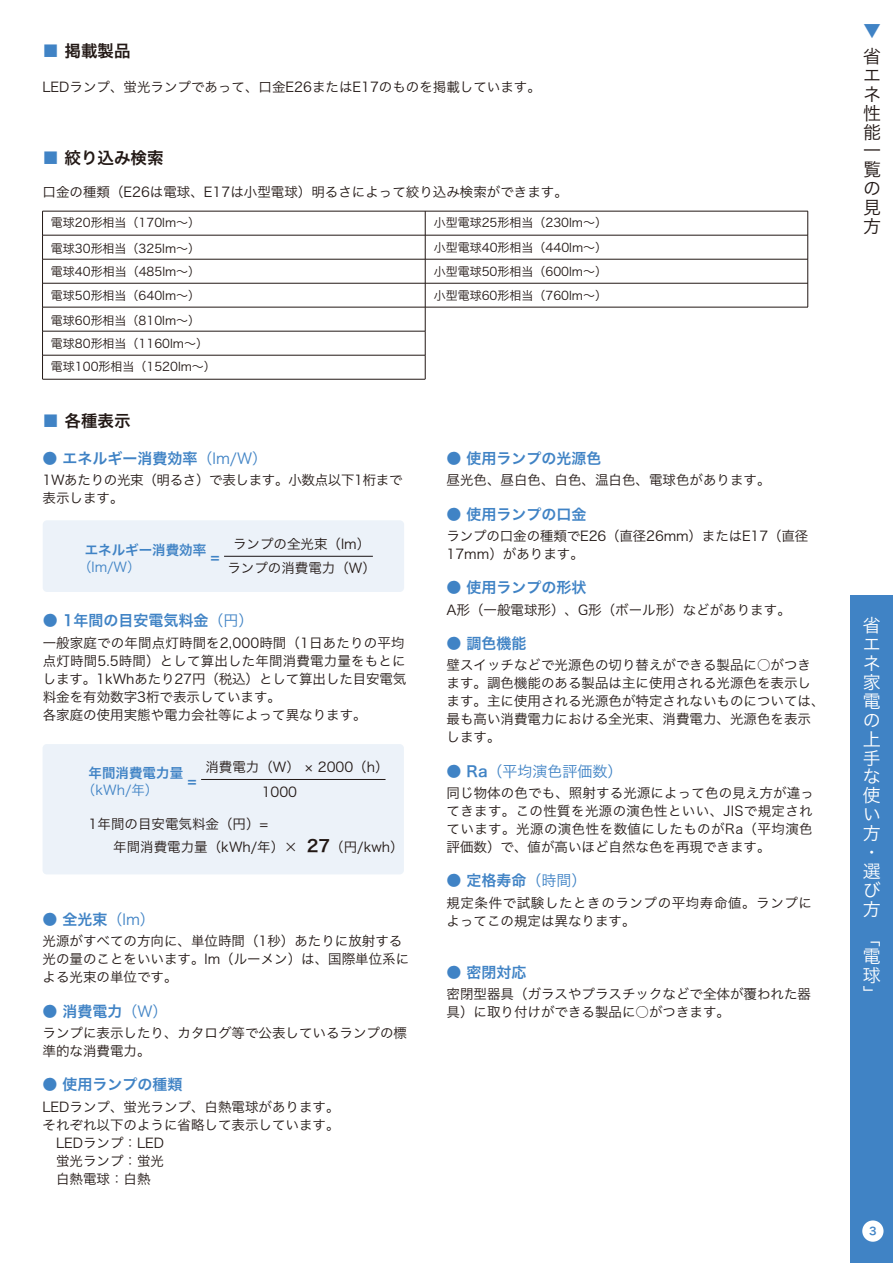
<style>
.page{position:relative;width:893px;height:1263px;background:#fff}
.page>*{position:absolute;margin:0;border:0;box-sizing:border-box;transform-origin:0 0}
.t1{font:18px/18.9px "Hira Kaku Pro W3";color:#fff}
.t2{font:18px/18.9px "Hira Kaku Pro W3";color:#221815;text-align:justify}
.t3{font:18px "Hira Kaku Pro W3";color:#4083c5}
.t4{font:16.5px "Hira Kaku Pro W6";color:#221815}
.t5{font:15px "Hira Kaku Pro W6";color:#4083c5}
.t6{font:15px "Hira Kaku Pro W3";color:#4083c5}
.t7{font:13.5px/18px "Hira Kaku Pro W3";color:#221815}
.t8{font:13.5px/18px "Hira Kaku Pro W3";letter-spacing:.045em;color:#221815}
.t9{font:13.5px/18px "Hira Kaku Pro W3";letter-spacing:-.025em;color:#221815}
.t10{font:13.5px "Hira Kaku Pro W6";color:#4083c5}
.t11{font:13.5px "Hira Kaku Pro W3";color:#4083c5}
.t12{font:12px/23.2px "Hira Kaku Pro W3";color:#221815}
.t13{font:10.5px "Hira Kaku Pro W6";color:#4083c5}
.s1{color:#4083c5}
.s2{font-family:"Hira Kaku Pro W3"}
.s3{font-family:"Koz Go Pr 6 N"}
.s4{font-family:"Hira Kaku Pro W6";font-size:16.5px}
.s5{font-family:"Hira Kaku Pro W6"}
</style>
<div class="page">
<hr style="left:43px;top:211px;width:765px;height:1px;background:#221815">
<hr style="left:43px;top:235px;width:765px;height:1px;background:#221815">
<hr style="left:43px;top:259px;width:382px;height:1px;background:#221815">
<hr style="left:425px;top:259px;width:383px;height:1px;background:#221815">
<hr style="left:43px;top:283px;width:382px;height:1px;background:#221815">
<hr style="left:425px;top:283px;width:383px;height:1px;background:#221815">
<hr style="left:43px;top:307px;width:382px;height:1px;background:#221815">
<svg style="left:807px;top:211px;width:1px;height:96px"></svg>
<hr style="left:425px;top:307px;width:383px;height:1px;background:#221815">
<hr style="left:43px;top:331px;width:382px;height:1px;background:#221815">
<hr style="left:43px;top:355px;width:382px;height:1px;background:#221815">
<svg style="left:42px;top:211px;width:1px;height:168px"></svg>
<svg style="left:425px;top:211px;width:1px;height:168px"></svg>
<hr style="left:43px;top:379px;width:382px;height:1px;background:#221815">
<div style="left:43px;top:520px;width:361px;height:72px;background:#ecf2f9;border-radius:4px"></div>
<hr style="left:224px;top:556px;width:149px;height:1px;background:#221815">
<div style="left:43px;top:744px;width:361px;height:130px;background:#ecf2f9;border-radius:4px"></div>
<hr style="left:201px;top:779px;width:185px;height:1px;background:#221815">
<div style="left:850px;top:595px;width:43px;height:668px;background:#4083c5"></div>
<div style="left:862px;top:1220px;width:21px;height:22px;background:#fff;border-radius:50%"></div>
<p class="t4" style="left:43px;top:36px;width:89px"><span class="s1">■</span> 掲載製品</p>
<p class="t7" style="left:43px;top:77px;width:500px">LEDランプ、蛍光ランプであって、口金E26またはE17のものを掲載しています。</p>
<p class="t4" style="left:43px;top:142px;width:122px"><span class="s1">■</span> 絞り込み検索</p>
<p class="t7" style="left:43px;top:181px;width:527px">口金の種類（E26は電球、E17は小型電球）明るさによって絞り込み検索ができます。</p>
<p class="t12" style="left:51px;top:210px;width:151px">電球20形相当（170lm～）</p>
<p class="t12" style="left:434px;top:210px;width:175px">小型電球25形相当（230lm～）</p>
<p class="t12" style="left:51px;top:236px;width:151px">電球30形相当（325lm～）</p>
<p class="t12" style="left:434px;top:235px;width:175px">小型電球40形相当（440lm～）</p>
<p class="t12" style="left:51px;top:259px;width:151px">電球40形相当（485lm～）</p>
<p class="t12" style="left:434px;top:259px;width:175px">小型電球50形相当（600lm～）</p>
<p class="t12" style="left:51px;top:283px;width:151px">電球50形相当（640lm～）</p>
<p class="t12" style="left:434px;top:283px;width:175px">小型電球60形相当（760lm～）</p>
<p class="t12" style="left:51px;top:308px;width:166px">電球60形相当（810lm～）<br>電球80形相当（1160lm～）電球100形相当（1520lm～）</p>
<p class="t4" style="left:43px;top:406px;width:89px"><span class="s1">■</span> 各種表示</p>
<p class="t5" style="left:43px;top:445px;width:226px">● エネルギー消費効率<span class="s2">（lm/W）</span></p>
<p class="t9" style="left:43px;top:470px;width:362px">1Wあたりの光束（明るさ）で表します。小数点以下1桁まで表示します。</p>
<p class="t10" style="left:85px;top:538px;width:123px">エネルギー消費効率</p>
<p class="t11" style="left:78px;top:555px;width:64px">（lm/W）</p>
<p class="t10" style="left:211px;top:545px;width:11px">=</p>
<p class="t7" style="left:227px;top:531px;width:150px;line-height:24.3px;text-align:center">ランプの全光束（lm）ランプの消費電力（W）</p>
<p class="t5" style="left:43px;top:607px;width:212px">● 1年間の目安電気料金<span class="s2">（円）</span></p>
<p class="t7" style="left:43px;top:633px;width:365px">一般家庭での年間点灯時間を2,000時間（1日あたりの平均点灯時間5.5時間）として算出した年間消費電力量をもとにします。1kWhあたり27円（税込）として算出した目安電気料金を有効数字3桁で表示しています。<br>各家庭の使用実態や電力会社等によって異なります。</p>
<p class="t7" style="left:262px;top:754px;width:128px;line-height:24.3px;text-indent:-56px">消費電力（W） × 2000（h）<br>1000</p>
<p class="t10" style="left:89px;top:761px;width:96px">年間消費電力量</p>
<p class="t11" style="left:82px;top:778px;width:78px">（kWh/年）</p>
<p class="t10" style="left:188px;top:768px;width:11px">=</p>
<p class="t7" style="left:113px;top:812px;width:292px;line-height:22.4px;text-indent:-25px">1年間の目安電気料金（円）=<br>年間消費電力量（kWh/年）<span class="s3">×</span> <span class="s4">27</span>（円/kwh）</p>
<p class="t5" style="left:43px;top:906px;width:114px">● 全光束<span class="s2">（lm）</span></p>
<p class="t7" style="left:43px;top:931px;width:368px">光源がすべての方向に、単位時間（1秒）あたりに放射する光の量のことをいいます。lm（ルーメン）は、国際単位系による光束の単位です。</p>
<p class="t5" style="left:43px;top:997px;width:127px">● 消費電力<span class="s2">（W）</span></p>
<p class="t7" style="left:43px;top:1023px;width:366px">ランプに表示したり、カタログ等で公表しているランプの標準的な消費電力。</p>
<p class="t5" style="left:43px;top:1071px;width:141px">● 使用ランプの種類</p>
<p class="t7" style="left:43px;top:1096px;width:299px">LEDランプ、蛍光ランプ、白熱電球があります。それぞれ以下のように省略して表示しています。　LEDランプ：LED<br>　蛍光ランプ：蛍光<br>　白熱電球：白熱</p>
<p class="t5" style="left:446px;top:445px;width:156px">● 使用ランプの光源色</p>
<p class="t7" style="left:446px;top:470px;width:325px">昼光色、昼白色、白色、温白色、電球色があります。</p>
<p class="t5" style="left:446px;top:500px;width:141px">● 使用ランプの口金</p>
<p class="t7" style="left:446px;top:526px;width:363px">ランプの口金の種類でE26（直径26mm）またはE17（直径<br>17mm）があります。</p>
<p class="t5" style="left:446px;top:574px;width:141px">● 使用ランプの形状</p>
<p class="t7" style="left:446px;top:599px;width:346px">A形（一般電球形）、G形（ボール形）などがあります。</p>
<p class="t5" style="left:446px;top:630px;width:81px">● 調色機能</p>
<p class="t7" style="left:446px;top:655px;width:379px">壁スイッチなどで光源色の切り替えができる製品に○がつきます。調色機能のある製品は主に使用される光源色を表示します。主に使用される光源色が特定されないものについては、最も高い消費電力における全光束、消費電力、光源色を表示します。</p>
<p class="t6" style="left:446px;top:758px;width:178px"><span class="s5">● Ra</span>（平均演色評価数）</p>
<p class="t7" style="left:446px;top:783px;width:369px;text-align:justify">同じ物体の色でも、照射する光源によって色の見え方が違ってきます。この性質を光源の演色性といい、JISで規定されています。光源の演色性を数値にしたものがRa（平均演色評価数）で、値が高いほど自然な色を再現できます。</p>
<p class="t5" style="left:446px;top:867px;width:141px">● 定格寿命<span class="s2">（時間）</span></p>
<p class="t8" style="left:446px;top:892px;width:367px">規定条件で試験したときのランプの平均寿命値。ランプによってこの規定は異なります。</p>
<p class="t5" style="left:446px;top:959px;width:81px">● 密閉対応</p>
<p class="t7" style="left:446px;top:984px;width:366px">密閉型器具（ガラスやプラスチックなどで全体が覆われた器具）に取り付けができる製品に○がつきます。</p>
<h1 class="t3" style="left:863px;top:14px;width:19px">▼</h1>
<h1 class="t2" style="left:863px;top:45px;width:19px">省エネ性能一覧の見方</h1>
<h1 class="t1" style="left:863px;top:615px;width:19px">省エネ家電の上手な使い方・選び方</h1>
<h1 class="t1" style="left:863px;top:927px;width:19px;text-align:justify">「電球」</h1>
<p class="t13" style="left:869px;top:1222px;width:9px">3</p>
</div>
